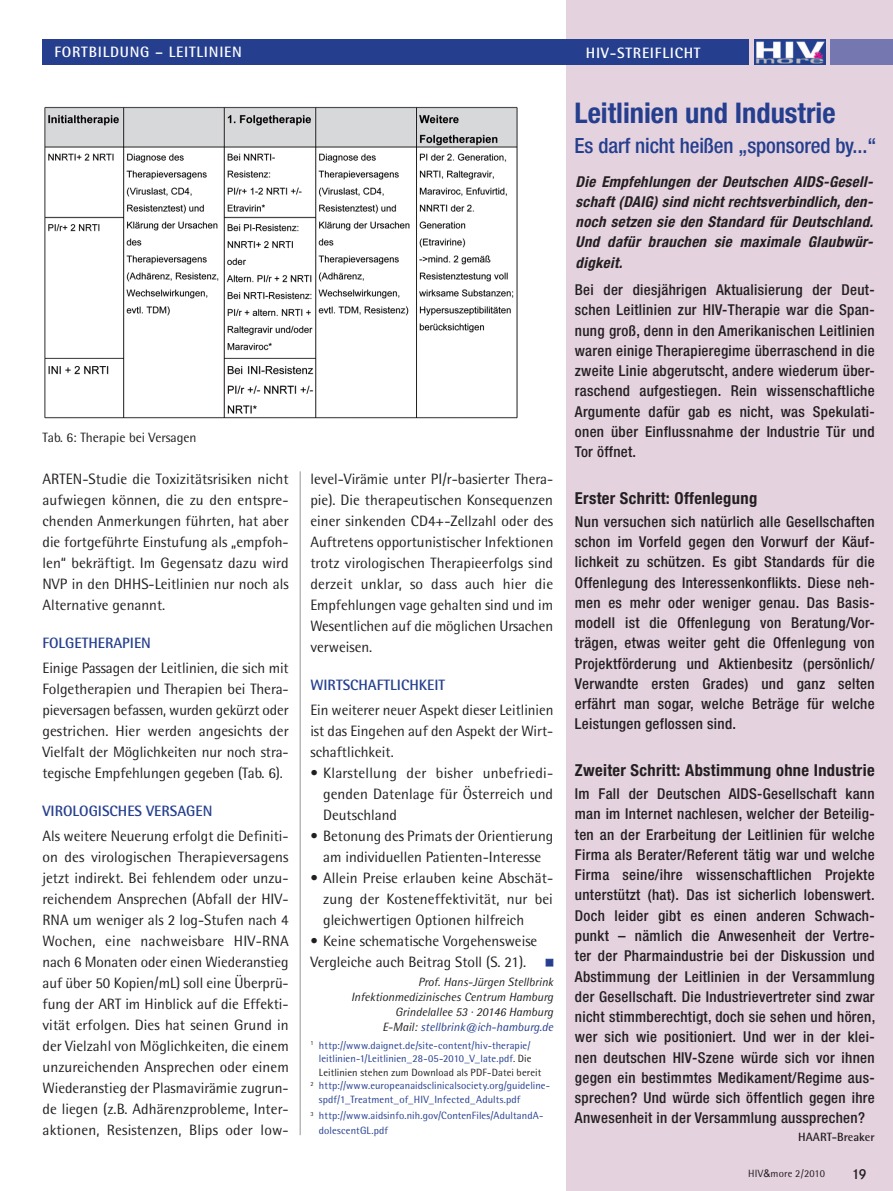
<style>
.page{position:relative;width:893px;height:1191px;background:#fff}
.page>*{position:absolute;margin:0;border:0;box-sizing:border-box;transform-origin:0 0}
.t1{font:700 condensed 28.5px "Helvetica Neue";color:#253f8e}
.t2{font:500 condensed 21px "Helvetica Neue";letter-spacing:-.005em;color:#253f8e}
.t3{font:700 condensed 16.5px "Helvetica Neue";letter-spacing:.02em;color:#231f20}
.Fliesstext{font:15px/21px "Rotis Semi Sans Std";color:#231f20;text-align:justify}
.t4{font:500 condensed 15px/20.2px "Helvetica Neue";letter-spacing:.02em;color:#231f20;text-align:justify}
.t5{font:italic 700 condensed 15px/20.2px "Helvetica Neue";letter-spacing:.02em;color:#231f20;text-align:justify}
.Fliesstext-2{font:700 15px "Rotis Semi Sans Std";color:#253f8e}
.Rubriken{font:700 15px "Rotis Semi Sans Std";letter-spacing:.05em;color:#fff}
.t6{font:600 15px "Corporate S";color:#231f20}
.BU_s_schwarz{font:13.5px "Rotis Semi Sans Std";color:#231f20}
.Quelle_Text{font:italic 12px "Rotis Semi Sans Std";color:#231f20}
.Quelle_Text-2{font:italic 12px "Rotis Semi Sans Std";color:#253f8e}
.Quelle_Text-3{font:700 12px "Rotis Semi Sans Std";color:#231f20}
.Quelle_Text-4{font:10.5px/13.5px "Rotis Semi Sans Std";letter-spacing:.01em;color:#253f8e}
.t7{font:10.5px "Rotis Semi Sans Std";letter-spacing:.015em;color:#231f20}
.s1{color:#231f20}
.s2{font-family:"Arial"}
</style>
<div class="page">
<div style="left:567px;top:0;width:326px;height:1191px;background:#e5d2df"></div>
<div style="left:546px;top:959px;width:7px;height:7px;background:#253f8e;border:1px solid #253f8e"></div>
<div style="left:831px;top:39px;width:62px;height:25px;background:#7477b0"></div>
<div style="left:43px;top:39px;width:706px;height:25px;background:#253f8e"></div>
<img style="left:755px;top:40px;width:70px;height:24px">
<img style="left:44px;top:106px;width:474px;height:313px">
<hr style="left:300px;top:471px;width:1px;height:664px;background:#939598">
<p class="Rubriken" style="left:55px;top:42px;width:189px">FORTBILDUNG – LEITLINIEN</p>
<p class="BU_s_schwarz" style="left:43px;top:429px;width:155px">Tab. 6: Therapie bei Versagen</p>
<p class="Fliesstext" style="left:43px;top:468px;width:248px">ARTEN-Studie die Toxizitätsrisiken nicht aufwiegen können, die zu den entspre&shy;chenden Anmerkungen führten, hat aber die fortgeführte Einstufung als „empfoh&shy;len“ bekräftigt. Im Gegensatz dazu wird NVP in den DHHS-Leitlinien nur noch als Alternative genannt.</p>
<p class="Fliesstext-2" style="left:43px;top:633px;width:110px">FOLGETHERAPIEN</p>
<p class="Fliesstext" style="left:43px;top:657px;width:248px">Einige Passagen der Leitlinien, die sich mit Folgetherapien und Therapien bei Thera&shy;pieversagen befassen, wurden gekürzt oder gestrichen. Hier werden angesichts der Vielfalt der Möglichkeiten nur noch stra&shy;tegische Empfehlungen gegeben (Tab. 6).</p>
<p class="Fliesstext-2" style="left:43px;top:801px;width:171px">VIROLOGISCHES VERSAGEN</p>
<p class="Fliesstext" style="left:43px;top:825px;width:248px">Als weitere Neuerung erfolgt die Definiti&shy;on des virologischen Therapieversagens jetzt indirekt. Bei fehlendem oder unzu&shy;reichendem Ansprechen (Abfall der HIV-RNA um weniger als 2 log-Stufen nach 4<br>Wochen, eine nachweisbare HIV-RNA nach 6 Monaten oder einen Wiederanstieg auf über 50 Kopien/mL) soll eine Überprü&shy;fung der ART im Hinblick auf die Effekti&shy;vität erfolgen. Dies hat seinen Grund in der Vielzahl von Möglichkeiten, die einem unzureichenden Ansprechen oder einem Wiederanstieg der Plasmavirämie zugrun&shy;de liegen (z.B. Adhärenzprobleme, Inter&shy;aktionen, Resistenzen, Blips oder low-</p>
<p class="Fliesstext" style="left:310px;top:468px;width:245px">level-Virämie unter PI/r-basierter Thera&shy;pie). Die therapeutischen Konsequenzen einer sinkenden CD4+-Zellzahl oder des Auftretens opportunistischer Infektionen trotz virologischen Therapieerfolgs sind derzeit unklar, so dass auch hier die Empfehlungen vage gehalten sind und im Wesentlichen auf die möglichen Ursachen verweisen.</p>
<p class="Fliesstext-2" style="left:310px;top:675px;width:136px">WIRTSCHAFTLICHKEIT</p>
<p class="Fliesstext" style="left:310px;top:699px;width:244px">Ein weiterer neuer Aspekt dieser Leitlinien ist das Eingehen auf den Aspekt der Wirt&shy;schaftlichkeit.</p>
<p class="Fliesstext" style="left:323px;top:762px;width:231px;text-indent:-13px">• Klarstellung der bisher unbefriedi&shy;genden Datenlage für Österreich und Deutschland</p>
<p class="Fliesstext" style="left:310px;top:825px;width:244px;text-align:center">• Betonung des Primats der Orientierung am individuellen Patienten-Interesse</p>
<p class="Fliesstext" style="left:323px;top:867px;width:231px;text-indent:-13px">• Allein Preise erlauben keine Abschät&shy;zung der Kosteneffektivität, nur bei gleichwertigen Optionen hilfreich</p>
<p class="Fliesstext" style="left:310px;top:930px;width:228px">• Keine schematische Vorgehensweise</p>
<p class="Fliesstext" style="left:310px;top:951px;width:217px">Vergleiche auch Beitrag Stoll (S. 21).</p>
<p class="Quelle_Text" style="left:418px;top:975px;width:137px">Prof. Hans-Jürgen Stellbrink</p>
<p class="Quelle_Text" style="left:351px;top:989px;width:204px">Infektionmedizinisches Centrum Hamburg</p>
<p class="Quelle_Text" style="left:395px;top:1004px;width:159px">Grindelallee 53 · 20146 Hamburg</p>
<p class="Quelle_Text-2" style="left:382px;top:1019px;width:172px"><span class="s1">E-Mail:</span> stellbrink@ich-hamburg.de</p>
<p class="Quelle_Text-4" style="left:319px;top:1038px;width:224px;text-indent:-9px"><sup>1</sup> http://www.daignet.de/site-content/hiv-therapie/ leitlinien-1/Leitlinien_28-05-2010_V_late.pdf<span class="s1">. Die<br>Leitlinien stehen zum Download als PDF-Datei bereit</span></p>
<p class="Quelle_Text-4" style="left:319px;top:1078px;width:233px;text-indent:-9px"><sup>2</sup> http://www.europeanaidsclinicalsociety.org/guideline&shy;spdf/1_Treatment_of_HIV_Infected_Adults.pdf</p>
<p class="Quelle_Text-4" style="left:319px;top:1108px;width:226px;line-height:14.9px;text-indent:-9px"><sup>3</sup> http://www.aidsinfo.nih.gov/ContenFiles/AdultandA&shy;dolescentGL.pdf</p>
<p class="Rubriken" style="left:586px;top:44px;width:116px">HIV-STREIFLICHT</p>
<p class="t1" style="left:574px;top:96px;width:263px">Leitlinien und Industrie</p>
<p class="t2" style="left:574px;top:133px;width:303px">Es darf nicht heißen „sponsored by...“</p>
<p class="t5" style="left:576px;top:171px;width:299px">Die Empfehlungen der Deutschen AIDS-Gesell&shy;schaft (DAIG) sind nicht rechtsverbindlich, den&shy;noch setzen sie den Standard für Deutschland.<br>Und dafür brauchen sie maximale Glaubwür&shy;digkeit.</p>
<p class="t4" style="left:575px;top:279px;width:301px">Bei der diesjährigen Aktualisierung der Deut&shy;schen Leitlinien zur HIV-Therapie war die Span&shy;nung groß, denn in den Amerikanischen Leitlinien waren einige Therapieregime überraschend in die zweite Linie abgerutscht, andere wiederum über&shy;raschend aufgestiegen. Rein wissenschaftliche Argumente dafür gab es nicht, was Spekulati&shy;onen über Einflussnahme der Industrie Tür und Tor öffnet.</p>
<p class="t3" style="left:575px;top:488px;width:184px">Erster Schritt: Offenlegung</p>
<p class="t4" style="left:575px;top:511px;width:301px">Nun versuchen sich natürlich alle Gesellschaften schon im Vorfeld gegen den Vorwurf der Käuf&shy;lichkeit zu schützen. Es gibt Standards für die Offenlegung des Interessenkonflikts. Diese neh&shy;men es mehr oder weniger genau. Das Basis&shy;modell ist die Offenlegung von Beratung/Vor&shy;trägen, etwas weiter geht die Offenlegung von Projektförderung und Aktienbesitz (persönlich/ Verwandte ersten Grades) und ganz selten erfährt man sogar, welche Beträge für welche Leistungen geflossen sind.</p>
<p class="t3" style="left:575px;top:760px;width:301px">Zweiter Schritt: Abstimmung ohne Industrie</p>
<p class="t4" style="left:575px;top:783px;width:302px">Im Fall der Deutschen AIDS-Gesellschaft kann man im Internet nachlesen, welcher der Beteilig&shy;ten an der Erarbeitung der Leitlinien für welche Firma als Berater/Referent tätig war und welche Firma seine/ihre wissenschaftlichen Projekte unterstützt (hat). Das ist sicherlich lobenswert.<br>Doch leider gibt es einen anderen Schwach&shy;punkt – nämlich die Anwesenheit der Vertre&shy;ter der Pharmaindustrie bei der Diskussion und Abstimmung der Leitlinien in der Versammlung der Gesellschaft. Die Industrievertreter sind zwar nicht stimmberechtigt, doch sie sehen und hören, wer sich wie positioniert. Und wer in der klei&shy;nen deutschen HIV-Szene würde sich vor ihnen gegen ein bestimmtes Medikament/Regime aus&shy;sprechen? Und würde sich öffentlich gegen ihre Anwesenheit in der Versammlung aussprechen?</p>
<p class="Quelle_Text-3" style="left:798px;top:1129px;width:78px">HAART-Breaker</p>
<p class="t7" style="left:748px;top:1167px;width:78px">HIV<span class="s2">&amp;</span>more 2/2010</p>
<p class="t6" style="left:851px;top:1165px;width:17px">19</p>
</div>
